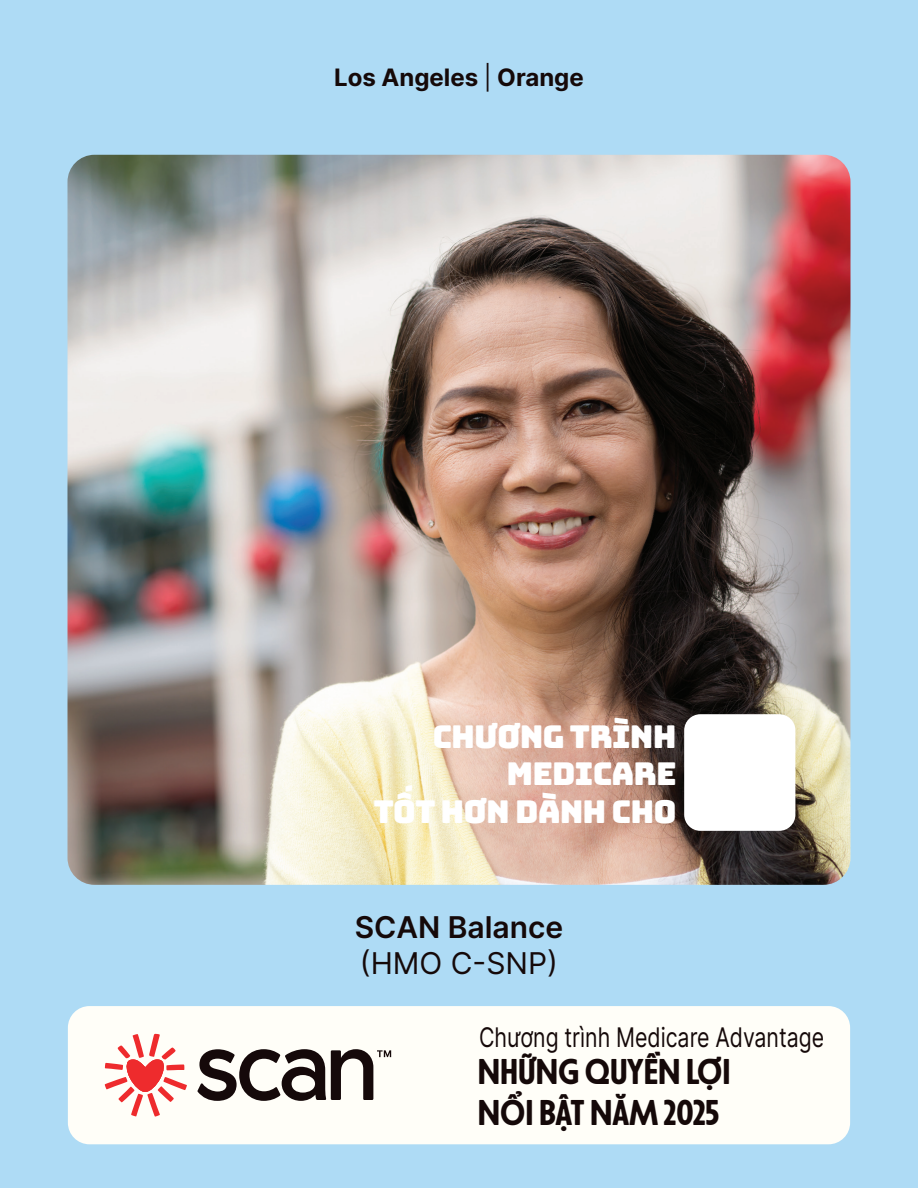
<style>
.page{position:relative;width:918px;height:1188px;background:#aedbf5}
.page>*{position:absolute;margin:0;border:0;box-sizing:border-box;transform-origin:0 0}
.t1{font:35.7px/41px "SCAN Sans";color:#150909}
.t2{font:31.5px/37.8px "Bungee";letter-spacing:-.03em;color:#fff;text-align:right}
.Cover_-_Plan_Name{font:600 30px "Inter";color:#150909}
.Cover_-_Plan_Type{font:30px "Inter";color:#150909}
.t3{font:27px "Inter";color:#150909;scale:.79 1}
.t4{font:700 24px "Inter";color:#150909}
.s1{font-weight:400}
</style>
<div class="page">
<img style="left:68px;top:155px;width:782px;height:730px">
<div style="left:684px;top:714px;width:111px;height:117px;background:#fff;border-radius:16px"></div>
<div style="left:68px;top:1006px;width:782px;height:138px;background:#fffef8;border-radius:22px"></div>
<svg style="left:105px;top:1034px;width:82px;height:83px"></svg>
<svg style="left:197px;top:1049px;width:194px;height:52px"></svg>
<p class="t4" style="left:334px;top:60px;width:251px">Los Angeles <span class="s1">|</span> Orange</p>
<p class="t2" style="left:373px;top:718px;width:305px">CHƯƠNG TRÌNH<br>MEDICARE<br>TỐT HƠN DÀNH CHO</p>
<p class="Cover_-_Plan_Name" style="left:355px;top:905px;width:210px">SCAN Balance</p>
<p class="Cover_-_Plan_Type" style="left:360px;top:941px;width:200px">(HMO C-SNP)</p>
<p class="t3" style="left:479px;top:1017px;width:439px">Chương trình Medicare Advantage</p>
<p class="t1" style="left:478px;top:1048px;width:254px">NHỮNG QUYỀN LỢI<br>NỔI BẬT NĂM 2025</p>
</div>
